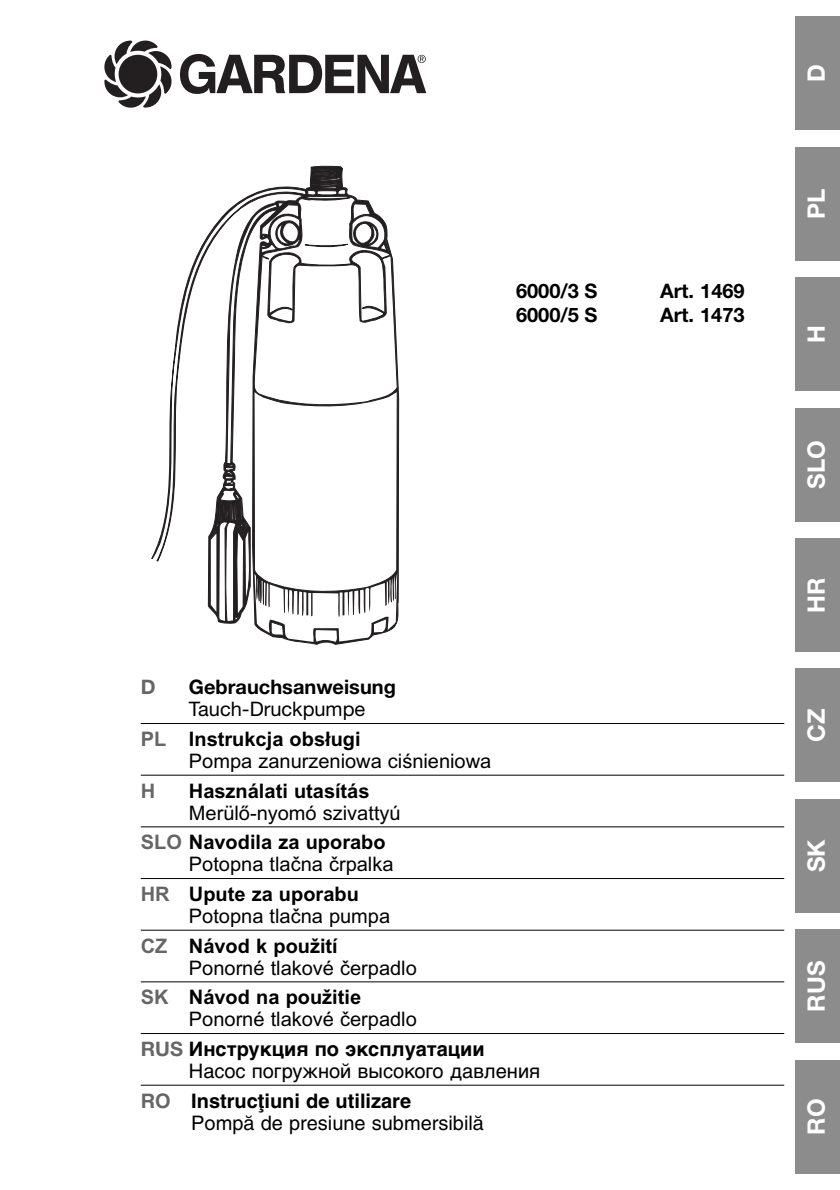
<style>
.page{position:relative;width:840px;height:1190px;background:#fff}
.page>*{position:absolute;margin:0;border:0;box-sizing:border-box;transform-origin:0 0}
.t1{font:700 24px "Helvetica Neue";color:#fff}
.t2{font:20px/29.6px "Arial CE";color:#000}
.t3{font:20px/22px "Nimbus Sans RO";color:#000}
.t4{font:700 20px "Helvetica Neue";color:#000}
.t5{font:20px "Helvetica Cyr Upright";color:#000}
.t6{font:700 20px "Helvetica Cyr";color:#000}
.t7{font:700 20px "Arial CE";color:#000}
.t8{font:20px "Helvetica Neue";color:#000}
.t9{font:700 20px "Helvetica Neue";color:#666}
.t10{font:700 20px "Arial CE";color:#666}
.s1{font-weight:700;color:#666}
.s2{font-weight:700}
.s3{font-family:"Helvetica Neue";color:#666}
</style>
<div class="page">
<svg style="left:104px;top:40px;width:68px;height:68px"></svg>
<svg style="left:180px;top:54px;width:246px;height:40px"></svg>
<svg style="left:152px;top:166px;width:248px;height:478px"></svg>
<svg style="left:210px;top:168px;width:187px;height:474px"></svg>
<hr style="left:141px;top:723px;width:643px;height:1px;background:#000">
<hr style="left:141px;top:775px;width:643px;height:1px;background:#000">
<hr style="left:141px;top:826px;width:643px;height:1px;background:#000">
<hr style="left:141px;top:878px;width:643px;height:1px;background:#000">
<hr style="left:141px;top:930px;width:643px;height:1px;background:#000">
<hr style="left:141px;top:981px;width:643px;height:1px;background:#000">
<hr style="left:141px;top:1033px;width:643px;height:1px;background:#000">
<hr style="left:141px;top:1085px;width:643px;height:1px;background:#000">
<div style="left:796px;top:17px;width:44px;height:113px;background:#8c8c8c"></div>
<div style="left:796px;top:147px;width:44px;height:114px;background:#8c8c8c"></div>
<div style="left:796px;top:278px;width:44px;height:113px;background:#8c8c8c"></div>
<div style="left:796px;top:408px;width:44px;height:113px;background:#8c8c8c"></div>
<div style="left:796px;top:538px;width:44px;height:114px;background:#8c8c8c"></div>
<div style="left:796px;top:669px;width:44px;height:113px;background:#8c8c8c"></div>
<div style="left:796px;top:799px;width:44px;height:113px;background:#8c8c8c"></div>
<div style="left:796px;top:929px;width:44px;height:114px;background:#8c8c8c"></div>
<div style="left:796px;top:1060px;width:44px;height:113px;background:#8c8c8c"></div>
<p class="t4" style="left:516px;top:284px;width:83px">6000/3 S</p>
<p class="t4" style="left:660px;top:284px;width:86px">Art. 1469</p>
<p class="t4" style="left:516px;top:308px;width:83px">6000/5 S</p>
<p class="t4" style="left:660px;top:308px;width:86px">Art. 1473</p>
<p class="t9" style="left:141px;top:680px;width:16px">D</p>
<p class="t4" style="left:189px;top:680px;width:208px">Gebrauchsanweisung</p>
<p class="t8" style="left:189px;top:702px;width:178px">Tauch-Druckpumpe</p>
<p class="t2" style="left:189px;top:730px;width:304px;line-height:22px;text-indent:-48px"><span class="s1">PL</span> <span class="s2">Instrukcja obsługi<br></span>Pompa zanurzeniowa ciśnieniowa</p>
<p class="t10" style="left:141px;top:783px;width:16px">H</p>
<p class="t7" style="left:189px;top:783px;width:182px">Használati utasítás</p>
<p class="t2" style="left:141px;top:800px;width:261px;text-indent:48px">Merülő-nyomó szivattyú<br><span class="s1">SLO</span> <span class="s2">Navodila za uporabo</span></p>
<p class="t2" style="left:141px;top:852px;width:254px;text-indent:48px">Potopna tlačna črpalka<br><span class="s1">HR</span> <span class="s2">Upute za uporabu</span></p>
<p class="t2" style="left:141px;top:903px;width:251px;text-indent:48px">Potopna tlačna pumpa<br><span class="s1">CZ</span> <span class="s2">Návod k použití</span></p>
<p class="t2" style="left:141px;top:955px;width:278px;text-indent:48px">Ponorné tlakové čerpadlo<br><span class="s1">SK</span> <span class="s2">Návod na použitie</span></p>
<p class="t2" style="left:189px;top:1007px;width:229px">Ponorné tlakové čerpadlo</p>
<p class="t6" style="left:141px;top:1042px;width:345px"><span class="s3">RUS</span> Инструкция по эксплуатации</p>
<p class="t5" style="left:189px;top:1064px;width:353px">Насос погружной высокого давления</p>
<p class="t3" style="left:191px;top:1091px;width:294px;text-indent:-50px"><span class="s1">RO</span> <span class="s2">Instrucfliuni de utilizare<br></span>Pompæ de presiune submersibilæ</p>
<p class="t1" style="left:808px;top:82px;width:19px;rotate:-90deg">D</p>
<p class="t1" style="left:808px;top:219px;width:32px;rotate:-90deg">PL</p>
<p class="t1" style="left:808px;top:343px;width:19px;rotate:-90deg">H</p>
<p class="t1" style="left:808px;top:489px;width:50px;rotate:-90deg">SLO</p>
<p class="t1" style="left:808px;top:613px;width:37px;rotate:-90deg">HR</p>
<p class="t1" style="left:808px;top:742px;width:35px;rotate:-90deg">CZ</p>
<p class="t1" style="left:808px;top:872px;width:34px;rotate:-90deg">SK</p>
<p class="t1" style="left:808px;top:1012px;width:52px;rotate:-90deg">RUS</p>
<p class="t1" style="left:808px;top:1135px;width:37px;rotate:-90deg">RO</p>
</div>
